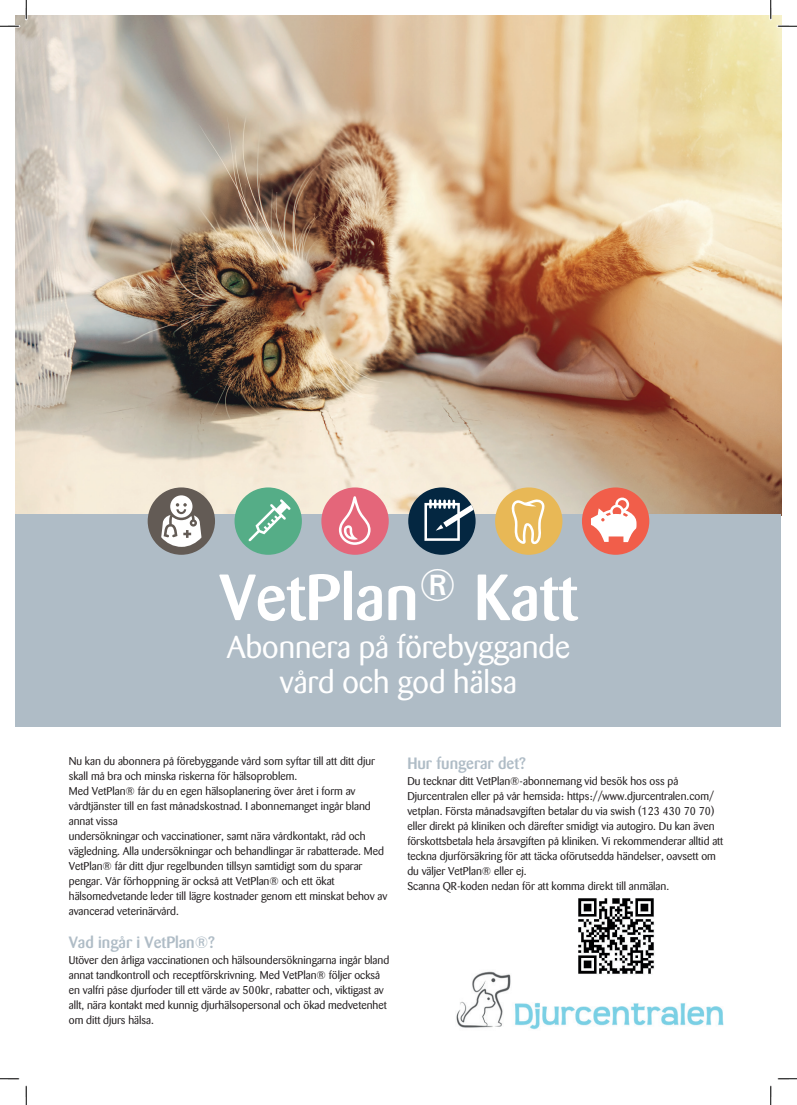
<style>
.page{position:relative;width:797px;height:1105px;background:#fff}
.page>*{position:absolute;margin:0;border:0;box-sizing:border-box;transform-origin:0 0}
.t1{font:500 64.62px "Barmeno";color:#fff}
.t2{font:31.5px/35px "Barmeno";color:#fff;text-align:center}
.t3{font:500 16.25px "Barmeno";color:#afbcc6}
.t4{font:11.25px/15px "Barmeno";color:#231f20}
</style>
<div class="page">
<img style="left:16px;top:16px;width:765px;height:498px">
<div style="left:16px;top:514px;width:765px;height:213px;background:#afbcc6"></div>
<svg style="left:148px;top:487px;width:67px;height:68px"></svg>
<svg style="left:234px;top:487px;width:68px;height:68px;background:#7ebca0"></svg>
<svg style="left:321px;top:487px;width:68px;height:68px;background:#e28c98"></svg>
<svg style="left:408px;top:487px;width:67px;height:68px"></svg>
<svg style="left:495px;top:487px;width:67px;height:68px;background:#e3c27e"></svg>
<svg style="left:582px;top:487px;width:67px;height:68px;background:#e8988c"></svg>
<img style="left:456px;top:971px;width:268px;height:59px">
<img style="left:575px;top:898px;width:81px;height:78px">
<svg style="left:0;top:25px;width:19px;height:3px"></svg>
<svg style="left:777px;top:25px;width:20px;height:3px"></svg>
<svg style="left:0;top:1078px;width:19px;height:2px"></svg>
<svg style="left:777px;top:1078px;width:20px;height:2px"></svg>
<svg style="left:25px;top:0;width:3px;height:19px"></svg>
<svg style="left:25px;top:1086px;width:2px;height:19px"></svg>
<svg style="left:769px;top:0;width:3px;height:19px"></svg>
<svg style="left:770px;top:1086px;width:2px;height:19px"></svg>
<h1 class="t1" style="left:219px;top:560px;width:360px">VetPlan<sup>®</sup> Katt</h1>
<h2 class="t2" style="left:227px;top:630px;width:345px">Abonnera på förebyggande vård och god hälsa</h2>
<p class="t4" style="left:69px;top:754px;width:320px">Nu kan du abonnera på förebyggande vård som syftar till att ditt djur skall må bra och minska riskerna för hälsoproblem.<br>Med VetPlan® får du en egen hälsoplanering över året i form av vårdtjänster till en fast månadskostnad. I abonnemanget ingår bland annat vissa<br>undersökningar och vaccinationer, samt nära vårdkontakt, råd och vägledning. Alla undersökningar och behandlingar är rabatterade. Med VetPlan® får ditt djur regelbunden tillsyn samtidigt som du sparar pengar. Vår förhoppning är också att VetPlan® och ett ökat hälsomedvetande leder till lägre kostnader genom ett minskat behov av avancerad veterinärvård.</p>
<h3 class="t3" style="left:69px;top:933px;width:148px">Vad ingår i VetPlan®?</h3>
<p class="t4" style="left:69px;top:953px;width:322px">Utöver den årliga vaccinationen och hälsoundersökningarna ingår bland annat tandkontroll och receptförskrivning. Med VetPlan® följer också en valfri påse djurfoder till ett värde av 500kr, rabatter och, viktigast av allt, nära kontakt med kunnig djurhälsopersonal och ökad medvetenhet om ditt djurs hälsa.</p>
<h3 class="t3" style="left:407px;top:754px;width:120px">Hur fungerar det?</h3>
<p class="t4" style="left:407px;top:774px;width:317px">Du tecknar ditt VetPlan®-abonnemang vid besök hos oss på Djurcentralen eller på vår hemsida: https://www.djurcentralen.com/ vetplan. Första månadsavgiften betalar du via swish (123 430 70 70) eller direkt på kliniken och därefter smidigt via autogiro. Du kan även förskottsbetala hela årsavgiften på kliniken. Vi rekommenderar alltid att teckna djurförsäkring för att täcka oförutsedda händelser, oavsett om du väljer VetPlan® eller ej.<br>Scanna QR-koden nedan för att komma direkt till anmälan.</p>
</div>
